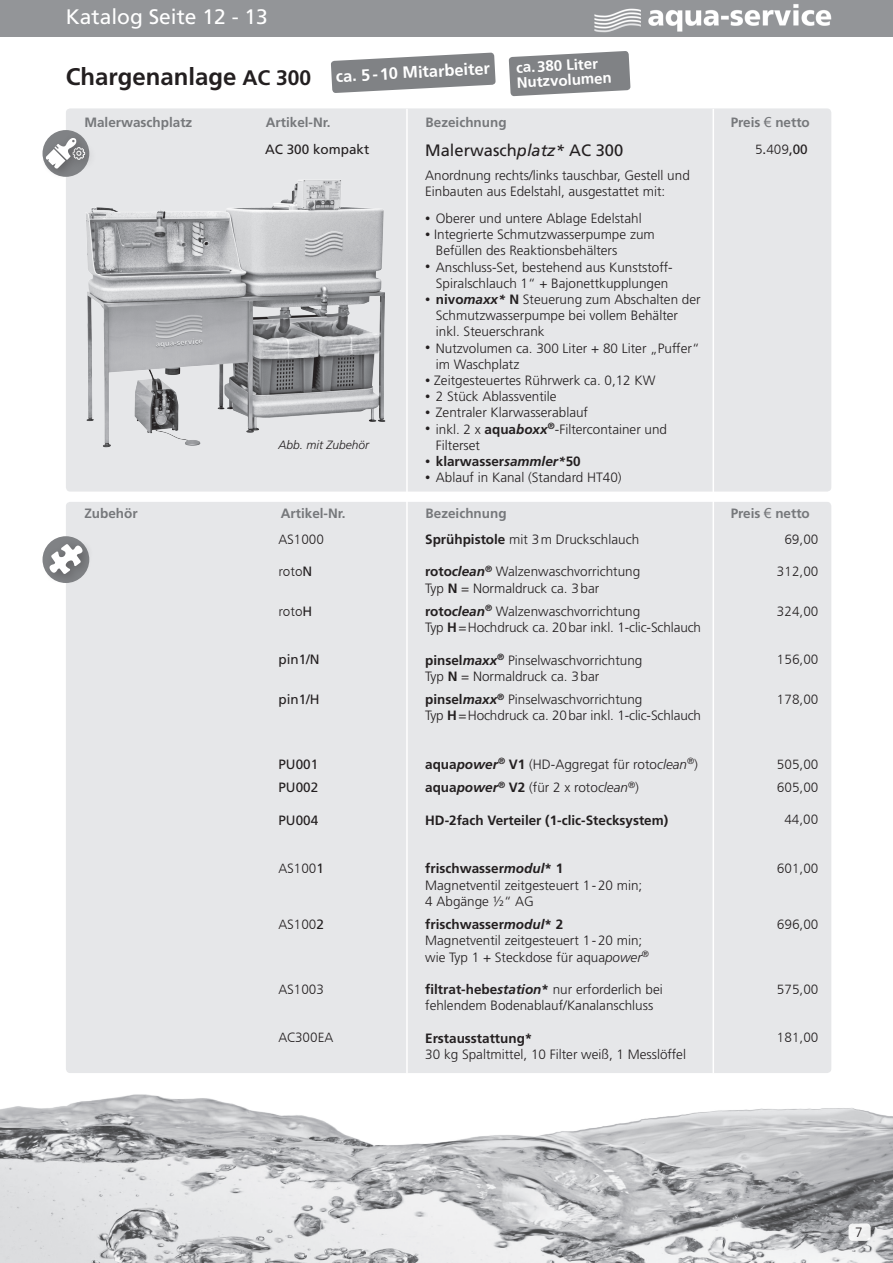
<style>
.page{position:relative;width:893px;height:1263px;background:#fff}
.page>*{position:absolute;margin:0;border:0;box-sizing:border-box;transform-origin:0 0}
.t1{font:700 24px "Frutiger";color:#231f20}
.t2{font:21px "Frutiger";color:#fff}
.t3{font:16.5px "Frutiger";color:#231f20}
.t4{font:700 16.35px "Frutiger";color:#fff}
.t5{font:700 15px "Frutiger";color:#fff}
.t6{font:300 13.5px/16.2px "Frutiger";color:#231f20}
.t7{font:13.5px "Humanist 777 BT Light B";color:#231f20}
.t8{font:700 13.5px "Frutiger";color:#231f20}
.t9{font:700 13.5px "Frutiger";color:#76787b}
.t10{font:13.5px "Frutiger";color:#231f20}
.t11{font:italic 300 12px "Frutiger";color:#231f20}
.s1{font-size:21px}
.s2{font-family:"Tahoma";font-weight:400}
.s3{font-family:"Frutiger"}
.s4{font-style:italic}
.s5{font-size:10.5px}
.s6{font-weight:700}
.s7{font-weight:700;font-style:italic}
.s8{font-weight:300;font-size:10.5px}
</style>
<div class="page">
<img style="left:0;top:1071px;width:893px;height:192px">
<div style="left:848px;top:1223px;width:23px;height:18px;background:#f2f2f2;border-radius:4px"></div>
<div style="left:66px;top:108px;width:765px;height:384px;background:#e6e7e9;border-radius:4px"></div>
<img style="left:86px;top:180px;width:300px;height:268px">
<svg style="left:331px;top:52px;width:165px;height:41px"></svg>
<div style="left:66px;top:502px;width:765px;height:571px;background:#e6e7e9;border-radius:4px"></div>
<hr style="left:713px;top:109px;width:1px;height:964px;background:#fff">
<hr style="left:406px;top:109px;width:2px;height:964px;background:#fff">
<div style="left:43px;top:130px;width:46px;height:47px;background:#808285;border-radius:50%"></div>
<div style="left:67px;top:141px;width:30px;height:30px;background:#231f20;opacity:.33"></div>
<div style="left:40px;top:133px;width:48px;height:47px;background:#231f20;opacity:.33"></div>
<svg style="left:46px;top:138px;width:39px;height:31px"></svg>
<svg style="left:43px;top:536px;width:46px;height:47px"></svg>
<div style="left:44px;top:539px;width:50px;height:47px;background:#231f20;opacity:.33"></div>
<svg style="left:49px;top:544px;width:34px;height:30px"></svg>
<svg style="left:509px;top:51px;width:122px;height:45px;background:#929496"></svg>
<div style="left:0;top:0;width:893px;height:36px;background:#939598"></div>
<img style="left:594px;top:4px;width:237px;height:29px">
<p class="t2" style="left:66px;top:4px;width:203px">Katalog Seite 12 - 13</p>
<p class="t1" style="left:66px;top:62px;width:247px">Chargenanlage <span class="s1">AC 300</span></p>
<p class="t4" style="left:335px;top:67px;width:156px;rotate:-3deg">ca. 5-10 Mitarbeiter</p>
<p class="t5" style="left:516px;top:59px;width:83px;rotate:-3deg">ca.380 Liter</p>
<p class="t5" style="left:516px;top:74px;width:97px;rotate:-3deg">Nutzvolumen</p>
<p class="t9" style="left:84px;top:115px;width:110px">Malerwaschplatz</p>
<p class="t9" style="left:266px;top:115px;width:66px">Artikel-Nr.</p>
<p class="t9" style="left:426px;top:115px;width:82px">Bezeichnung</p>
<p class="t9" style="left:731px;top:115px;width:81px">Preis <span class="s2">€</span> netto</p>
<p class="t10" style="left:265px;top:141px;width:106px">AC 300 kompakt</p>
<p class="t7" style="left:755px;top:141px;width:54px">5<span class="s3">.</span>409<span class="s3">,00</span></p>
<p class="t3" style="left:425px;top:141px;width:200px">Malerwasch<span class="s4">platz*</span> AC 300</p>
<p class="t6" style="left:425px;top:167px;width:266px">Anordnung rechts/links tauschbar, Gestell und<br>Einbauten aus Edelstahl, ausgestattet mit:</p>
<p class="t6" style="left:425px;top:210px;width:218px"><span class="s5">•</span> Oberer und untere Ablage Edelstahl</p>
<p class="t6" style="left:425px;top:226px;width:231px"><span class="s5">•</span> Integrierte Schmutzwasserpumpe zum</p>
<p class="t6" style="left:436px;top:243px;width:183px">Befüllen des Reaktionsbehälters</p>
<p class="t6" style="left:425px;top:259px;width:249px"><span class="s5">•</span> Anschluss-Set, bestehend aus Kunststoff-</p>
<p class="t6" style="left:436px;top:275px;width:234px">Spiralschlauch 1“ + Bajonettkupplungen</p>
<p class="t6" style="left:425px;top:291px;width:277px"><span class="s5">•</span> <span class="s6">nivo</span><span class="s7">maxx*</span> <span class="s6">N</span> Steuerung zum Abschalten der</p>
<p class="t6" style="left:436px;top:307px;width:244px">Schmutzwasserpumpe bei vollem Behälter</p>
<p class="t6" style="left:436px;top:324px;width:110px">inkl. Steuerschrank</p>
<p class="t6" style="left:425px;top:340px;width:276px"><span class="s5">•</span> Nutzvolumen ca. 300 Liter + 80 Liter „Puffer“</p>
<p class="t6" style="left:436px;top:356px;width:85px">im Waschplatz</p>
<p class="t6" style="left:425px;top:372px;width:232px"><span class="s5">•</span> Zeitgesteuertes Rührwerk ca. 0,12 KW</p>
<p class="t6" style="left:425px;top:388px;width:133px"><span class="s5">•</span> 2 Stück Ablassventile</p>
<p class="t6" style="left:425px;top:405px;width:164px"><span class="s5">•</span> Zentraler Klarwasserablauf</p>
<p class="t6" style="left:425px;top:421px;width:243px"><span class="s5">•</span> inkl. 2 x <span class="s6">aqua</span><span class="s7">boxx</span><sup>®</sup>-Filtercontainer und</p>
<p class="t6" style="left:436px;top:437px;width:46px">Filterset</p>
<p class="t8" style="left:425px;top:453px;width:157px"><span class="s8">•</span> klarwasser<span class="s4">sammler*</span>50</p>
<p class="t6" style="left:425px;top:469px;width:198px"><span class="s5">•</span> Ablauf in Kanal (Standard HT40)</p>
<p class="t11" style="left:278px;top:438px;width:92px">Abb. mit Zubehör</p>
<p class="t9" style="left:84px;top:505px;width:55px">Zubehör</p>
<p class="t9" style="left:281px;top:505px;width:66px">Artikel-Nr.</p>
<p class="t9" style="left:426px;top:505px;width:82px">Bezeichnung</p>
<p class="t9" style="left:731px;top:505px;width:81px">Preis <span class="s2">€</span> netto</p>
<p class="t7" style="left:278px;top:531px;width:47px">AS1000</p>
<p class="t7" style="left:278px;top:563px;width:35px">roto<span class="s3">N</span></p>
<p class="t7" style="left:278px;top:603px;width:35px">roto<span class="s3">H</span></p>
<p class="t10" style="left:278px;top:652px;width:43px">pin1/N</p>
<p class="t10" style="left:278px;top:691px;width:43px">pin1/H</p>
<p class="t10" style="left:278px;top:756px;width:41px">PU001</p>
<p class="t10" style="left:278px;top:780px;width:41px">PU002</p>
<p class="t10" style="left:278px;top:812px;width:41px">PU004</p>
<p class="t7" style="left:278px;top:860px;width:47px">AS100<span class="s3">1</span></p>
<p class="t7" style="left:278px;top:916px;width:47px">AS100<span class="s3">2</span></p>
<p class="t7" style="left:278px;top:981px;width:47px">AS1003</p>
<p class="t7" style="left:278px;top:1029px;width:56px">AC300EA</p>
<p class="t6" style="left:425px;top:531px;width:215px"><span class="s6">Sprühpistole</span> mit 3m Druckschlauch</p>
<p class="t6" style="left:425px;top:563px;width:216px"><span class="s6">roto</span><span class="s7">clean</span><sup>®</sup> Walzenwaschvorrichtung</p>
<p class="t6" style="left:425px;top:580px;width:176px">Typ <span class="s6">N</span> = Normaldruck ca. 3bar</p>
<p class="t6" style="left:425px;top:603px;width:216px"><span class="s6">roto</span><span class="s7">clean</span><sup>®</sup> Walzenwaschvorrichtung</p>
<p class="t6" style="left:425px;top:619px;width:277px">Typ <span class="s6">H</span>=Hochdruck ca. 20bar inkl. 1-clic-Schlauch</p>
<p class="t6" style="left:425px;top:652px;width:219px"><span class="s6">pinsel</span><span class="s7">maxx</span><sup>®</sup> Pinselwaschvorrichtung</p>
<p class="t6" style="left:425px;top:668px;width:176px">Typ <span class="s6">N</span> = Normaldruck ca. 3bar</p>
<p class="t6" style="left:425px;top:691px;width:219px"><span class="s6">pinsel</span><span class="s7">maxx</span><sup>®</sup> Pinselwaschvorrichtung</p>
<p class="t6" style="left:425px;top:707px;width:277px">Typ <span class="s6">H</span>=Hochdruck ca. 20bar inkl. 1-clic-Schlauch</p>
<p class="t6" style="left:425px;top:756px;width:274px"><span class="s6">aqua</span><span class="s7">power</span><sup>®</sup> <span class="s6">V1</span> (HD-Aggregat für roto<span class="s4">clean</span><sup>®</sup>)</p>
<p class="t6" style="left:425px;top:779px;width:215px"><span class="s6">aqua</span><span class="s7">power</span><sup>®</sup> <span class="s6">V2</span> (für 2 x roto<span class="s4">clean</span><sup>®</sup>)</p>
<p class="t8" style="left:425px;top:812px;width:245px">HD-2fach Verteiler (1-clic-Stecksystem)</p>
<p class="t8" style="left:425px;top:861px;width:140px">frischwasser<span class="s4">modul</span>* 1</p>
<p class="t6" style="left:425px;top:877px;width:219px">Magnetventil zeitgesteuert 1-20 min;</p>
<p class="t6" style="left:425px;top:893px;width:110px">4 Abgänge ½“ AG</p>
<p class="t8" style="left:425px;top:916px;width:140px">frischwasser<span class="s4">modul</span>* 2</p>
<p class="t6" style="left:425px;top:932px;width:219px">Magnetventil zeitgesteuert 1-20 min;</p>
<p class="t6" style="left:425px;top:949px;width:225px">wie Typ 1 + Steckdose für aqua<span class="s4">power</span><sup>®</sup></p>
<p class="t6" style="left:425px;top:981px;width:239px"><span class="s6">filtrat-hebe</span><span class="s7">station</span><span class="s6">*</span> nur erforderlich bei</p>
<p class="t6" style="left:425px;top:997px;width:230px">fehlendem Bodenablauf/Kanalanschluss</p>
<p class="t8" style="left:425px;top:1030px;width:109px">Erstausstattung*</p>
<p class="t6" style="left:425px;top:1046px;width:262px">30 kg Spaltmittel, 10 Filter weiß, 1 Messlöffel</p>
<p class="t7" style="left:784px;top:531px;width:36px">69,00</p>
<p class="t7" style="left:777px;top:563px;width:43px">312,00</p>
<p class="t7" style="left:777px;top:603px;width:43px">324,00</p>
<p class="t7" style="left:777px;top:651px;width:43px">156,00</p>
<p class="t7" style="left:777px;top:691px;width:43px">178,00</p>
<p class="t7" style="left:777px;top:756px;width:43px">505,00</p>
<p class="t7" style="left:777px;top:779px;width:43px">605,00</p>
<p class="t7" style="left:784px;top:811px;width:36px">44,00</p>
<p class="t7" style="left:777px;top:860px;width:43px">601,00</p>
<p class="t7" style="left:777px;top:916px;width:43px">696,00</p>
<p class="t7" style="left:777px;top:981px;width:43px">575,00</p>
<p class="t7" style="left:777px;top:1029px;width:43px">181,00</p>
<p class="t6" style="left:855px;top:1224px;width:9px">7</p>
</div>
